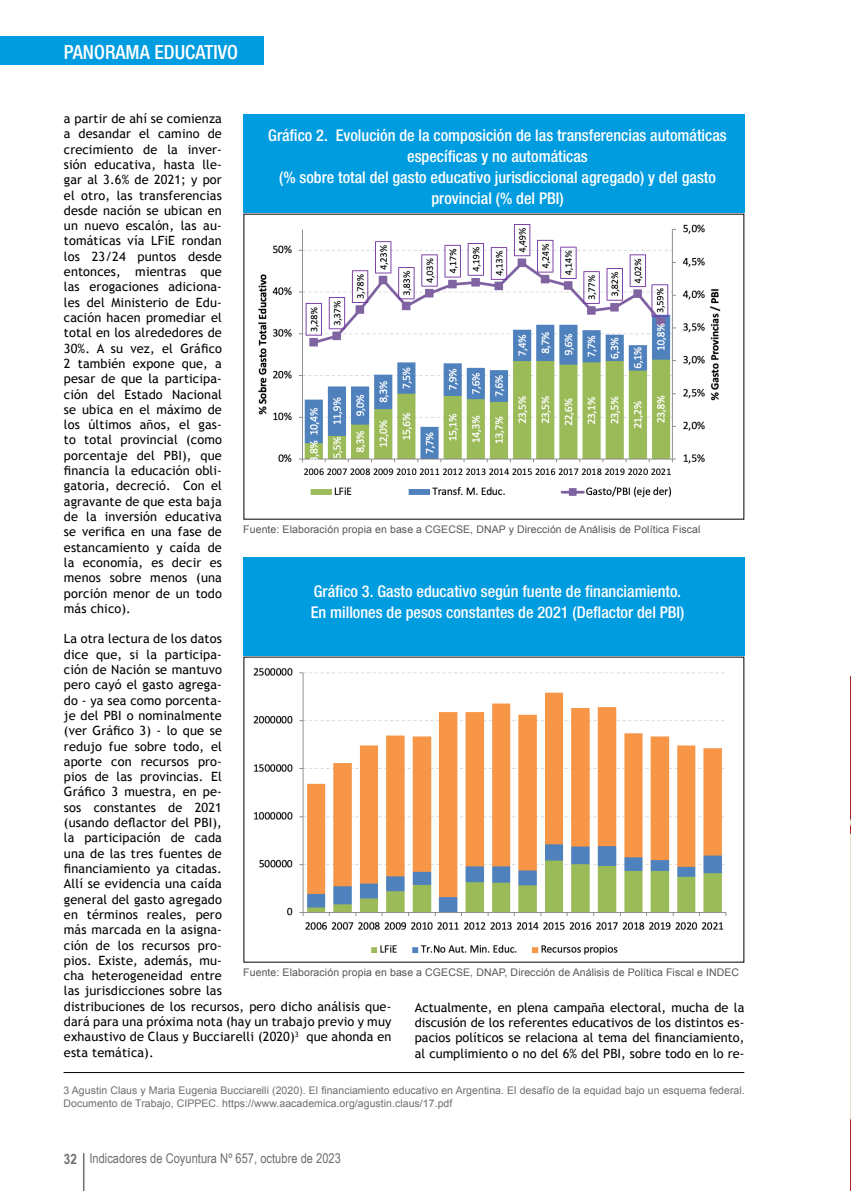
<style>
.page{position:relative;width:851px;height:1191px;background:#fff}
.page>*{position:absolute;margin:0;border:0;box-sizing:border-box;transform-origin:0 0}
.t1{font:500 condensed 19.5px "Helvetica Neue";color:#fff}
.t2{font:500 condensed 16.2px/21px "Helvetica Neue";color:#fff;text-align:center}
.t3{font:13.5px "Arial Narrow";letter-spacing:.005em;color:#6e6e6e}
.t4{font:12.75px/15.3px "Trebuchet MS";letter-spacing:.01em;color:#000;text-align:justify}
.t5{font:10.5px/12.6px "Arial";letter-spacing:.005em;color:#6e6e6e}
.t6{font:10.5px "Arial";letter-spacing:.01em;color:#565655}
.s1{font-weight:700;font-size:14.25px}
</style>
<div class="page">
<hr style="left:83px;top:1153px;width:1px;height:38px;background:#6e6e6e">
<div style="left:0;top:37px;width:263px;height:28px;background:#009ce0"></div>
<img style="left:258px;top:224px;width:463px;height:274px">
<div style="left:243px;top:114px;width:501px;height:98px;background:#009ce0"></div>
<img style="left:253px;top:668px;width:474px;height:287px">
<div style="left:243px;top:556px;width:501px;height:99px;background:#009ce0"></div>
<hr style="left:63px;top:1072px;width:681px;height:1px;background:#000">
<img style="left:850px;top:676px;width:1px;height:515px">
<h1 class="t1" style="left:64px;top:41px;width:176px">PANORAMA EDUCATIVO</h1>
<p class="t4" style="left:64px;top:111px;width:159px">a partir de ahí se comienza a desandar el camino de crecimiento de la inver&shy;sión educativa, hasta lle&shy;gar al 3.6% de 2021; y por el otro, las transferencias desde nación se ubican en un nuevo escalón, las au&shy;tomáticas vía LFiE rondan los 23/24 puntos desde entonces, mientras que las erogaciones adiciona&shy;les del Ministerio de Edu&shy;cación hacen promediar el total en los alrededores de 30%. A su vez, el Gráfico 2 también expone que, a pesar de que la participa&shy;ción del Estado Nacional se ubica en el máximo de los últimos años, el gas&shy;to total provincial (como porcentaje del PBI), que financia la educación obli&shy;gatoria, decreció. Con el agravante de que esta baja de la inversión educativa se verifica en una fase de estancamiento y caída de la economía, es decir es menos sobre menos (una porción menor de un todo más chico).</p>
<p class="t4" style="left:64px;top:631px;width:329px;text-align:left">La otra lectura de los datos<br>dice que, si la participa-<br>ción de Nación se mantuvo<br>pero cayó el gasto agrega-<br>do - ya sea como porcenta-<br>je del PBI o nominalmente<br>(ver Gráfico 3) - lo que se<br>redujo fue sobre todo, el<br>aporte con recursos pro-<br>pios de las provincias. El<br>Gráfico 3 muestra, en pe-<br>sos constantes de 2021<br>(usando deflactor del PBI),<br>la participación de cada<br>una de las tres fuentes de<br>financiamiento ya citadas.<br>Allí se evidencia una caída<br>general del gasto agregado<br>en términos reales, pero<br>más marcada en la asigna-<br>ción de los recursos pro-<br>pios. Existe, además, mu-<br>cha heterogeneidad entre<br>las jurisdicciones sobre las<br>distribuciones de los recursos, pero dicho análisis que&shy;dará para una próxima nota (hay un trabajo previo y muy exhaustivo de Claus y Bucciarelli (2020)<sup>3</sup> que ahonda en esta temática).</p>
<p class="t2" style="left:268px;top:124px;width:460px">Gráfico 2. Evolución de la composición de las transferencias automáticas específicas y no automáticas<br>(% sobre total del gasto educativo jurisdiccional agregado) y del gasto provincial (% del PBI)</p>
<p class="t6" style="left:243px;top:523px;width:458px">Fuente: Elaboración propia en base a CGECSE, DNAP y Dirección de Análisis de Política Fiscal</p>
<p class="t2" style="left:310px;top:580px;width:375px;text-align:left">Gráfico 3. Gasto educativo según fuente de financiamiento.<br>En millones de pesos constantes de 2021 (Deflactor del PBI)</p>
<p class="t6" style="left:243px;top:965px;width:497px">Fuente: Elaboración propia en base a CGECSE, DNAP, Dirección de Análisis de Política Fiscal e INDEC</p>
<p class="t4" style="left:415px;top:999px;width:331px">Actualmente, en plena campaña electoral, mucha de la discusión de los referentes educativos de los distintos es&shy;pacios políticos se relaciona al tema del financiamiento, al cumplimiento o no del 6% del PBI, sobre todo en lo re-</p>
<p class="t5" style="left:63px;top:1084px;width:682px">3 Agustin Claus y Maria Eugenia Bucciarelli (2020). El financiamiento educativo en Argentina. El desafío de la equidad bajo un esquema federal.<br>Documento de Trabajo, CIPPEC. https://www.aacademica.org/agustin.claus/17.pdf</p>
<p class="t3" style="left:64px;top:1148px;width:279px"><span class="s1">32</span> Indicadores de Coyuntura Nº 657, octubre de 2023</p>
</div>
